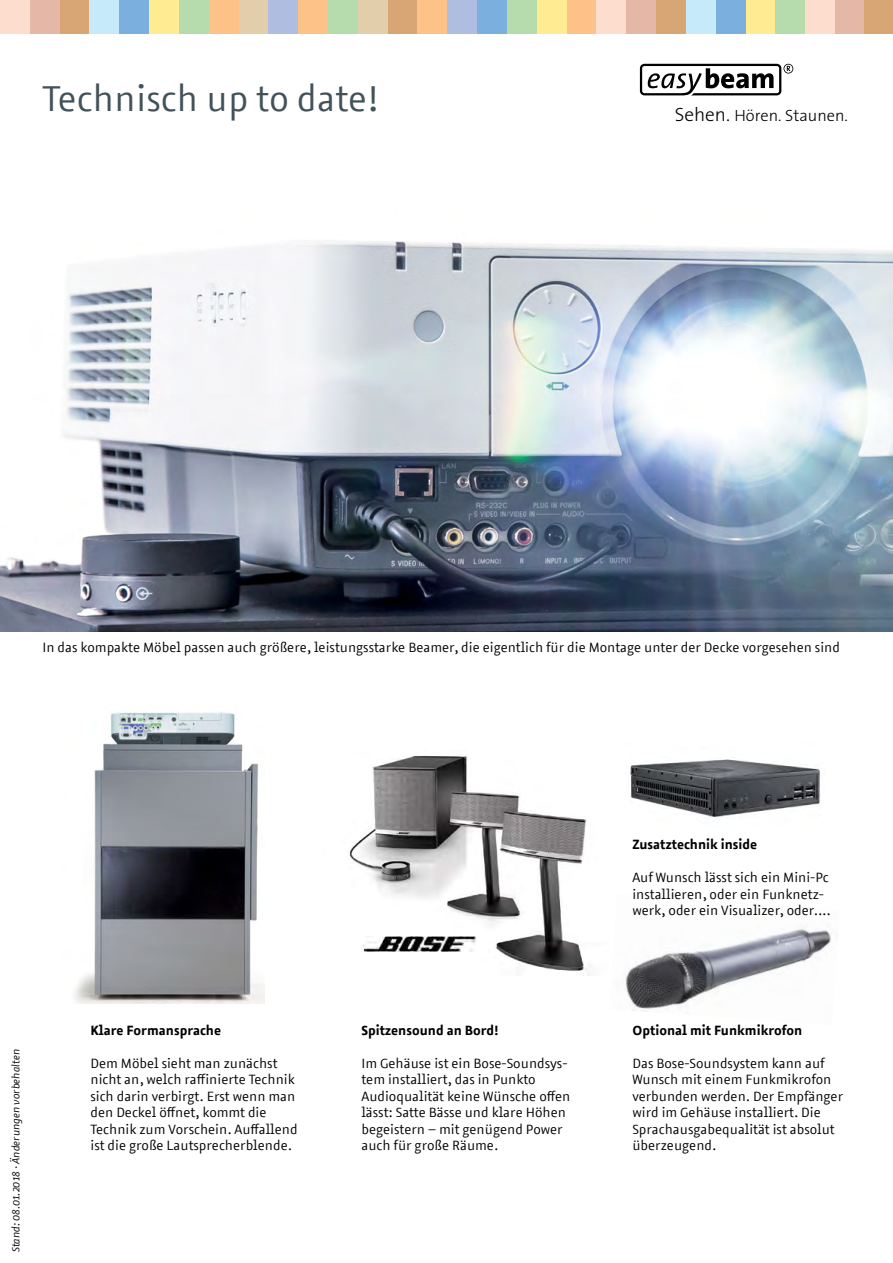
<style>
.page{position:relative;width:893px;height:1263px;background:#fff}
.page>*{position:absolute;margin:0;border:0;box-sizing:border-box;transform-origin:0 0}
.t1{font:36px "Azuro";color:#43525a}
.t2{font:300 16.35px "The Sans";color:#000}
.t3{font:13.5px/16.5px "Azuro";color:#000}
.t4{font:700 13.5px "Azuro";color:#000}
.t5{font:italic 10.5px "Azuro";color:#000}
.s1{font-size:19.35px}
</style>
<div class="page">
<img style="left:74px;top:712px;width:190px;height:292px">
<img style="left:0;top:241px;width:893px;height:390px">
<img style="left:349px;top:755px;width:241px;height:220px">
<img style="left:361px;top:937px;width:115px;height:14px">
<img style="left:625px;top:926px;width:206px;height:86px">
<img style="left:630px;top:759px;width:190px;height:59px">
<div style="left:0;top:0;width:30px;height:34px;background:#fdddce"></div>
<div style="left:30px;top:0;width:30px;height:34px;background:#e4b7a7"></div>
<div style="left:60px;top:0;width:29px;height:34px;background:#d8a574"></div>
<div style="left:805px;top:0;width:30px;height:34px;background:#fdddce"></div>
<div style="left:835px;top:0;width:30px;height:34px;background:#e4b7a7"></div>
<div style="left:865px;top:0;width:28px;height:34px;background:#d8a574"></div>
<div style="left:89px;top:0;width:30px;height:34px;background:#c7eafb"></div>
<div style="left:119px;top:0;width:30px;height:34px;background:#7bafde"></div>
<div style="left:149px;top:0;width:30px;height:34px;background:#ffeb92"></div>
<div style="left:179px;top:0;width:30px;height:34px;background:#b6dcae"></div>
<div style="left:209px;top:0;width:30px;height:34px;background:#fcc288"></div>
<div style="left:239px;top:0;width:29px;height:34px;background:#e3ceac"></div>
<div style="left:268px;top:0;width:30px;height:34px;background:#afbde1"></div>
<div style="left:298px;top:0;width:30px;height:34px;background:#fcc288"></div>
<div style="left:328px;top:0;width:30px;height:34px;background:#b6dcae"></div>
<div style="left:358px;top:0;width:30px;height:34px;background:#e3ceac"></div>
<div style="left:388px;top:0;width:30px;height:34px;background:#d8a574"></div>
<div style="left:418px;top:0;width:29px;height:34px;background:#fcc288"></div>
<div style="left:447px;top:0;width:30px;height:34px;background:#afbde1"></div>
<div style="left:477px;top:0;width:30px;height:34px;background:#7bafde"></div>
<div style="left:507px;top:0;width:30px;height:34px;background:#b6dcae"></div>
<div style="left:537px;top:0;width:30px;height:34px;background:#ffeb92"></div>
<div style="left:567px;top:0;width:29px;height:34px;background:#fcc288"></div>
<div style="left:596px;top:0;width:30px;height:34px;background:#fdddce"></div>
<div style="left:626px;top:0;width:30px;height:34px;background:#e4b7a7"></div>
<div style="left:656px;top:0;width:30px;height:34px;background:#d8a574"></div>
<div style="left:686px;top:0;width:30px;height:34px;background:#c7eafb"></div>
<div style="left:716px;top:0;width:30px;height:34px;background:#7bafde"></div>
<div style="left:746px;top:0;width:29px;height:34px;background:#ffeb92"></div>
<div style="left:775px;top:0;width:30px;height:34px;background:#b6dcae"></div>
<svg style="left:640px;top:64px;width:153px;height:31px"></svg>
<h1 class="t1" style="left:43px;top:73px;width:337px">Technisch up to date!</h1>
<p class="t2" style="left:675px;top:102px;width:175px"><span class="s1">Sehen.</span> Hören. Staunen.</p>
<p class="t3" style="left:43px;top:638px;width:799px">In das kompakte Möbel passen auch größere, leistungsstarke Beamer, die eigentlich für die Montage unter der Decke vorgesehen sind</p>
<p class="t5" style="left:9px;top:1252px;width:205px;rotate:-90deg">Stand: 08.01.2018 · Änderungen vorbehalten</p>
<p class="t4" style="left:90px;top:1019px;width:132px">Klare Formansprache</p>
<p class="t3" style="left:90px;top:1054px;width:209px">Dem Möbel sieht man zunächst nicht an, welch raffinierte Technik sich darin verbirgt. Erst wenn man den Deckel öffnet, kommt die Technik zum Vorschein. Auffallend ist die große Lautsprecherblende.</p>
<p class="t4" style="left:361px;top:1019px;width:139px">Spitzensound an Bord!</p>
<p class="t3" style="left:361px;top:1054px;width:210px">Im Gehäuse ist ein Bose-Soundsys&shy;tem installiert, das in Punkto<br>Audioqualität keine Wünsche offen lässt: Satte Bässe und klare Höhen begeistern – mit genügend Power auch für große Räume.</p>
<p class="t4" style="left:632px;top:834px;width:126px">Zusatztechnik inside</p>
<p class="t3" style="left:632px;top:869px;width:200px">Auf Wunsch lässt sich ein Mini-Pc installieren, oder ein Funknetz&shy;werk, oder ein Visualizer, oder....</p>
<p class="t4" style="left:632px;top:1019px;width:171px">Optional mit Funkmikrofon</p>
<p class="t3" style="left:632px;top:1054px;width:212px">Das Bose-Soundsystem kann auf<br>Wunsch mit einem Funkmikrofon verbunden werden. Der Empfänger wird im Gehäuse installiert. Die<br>Sprachausgabequalität ist absolut überzeugend.</p>
</div>
